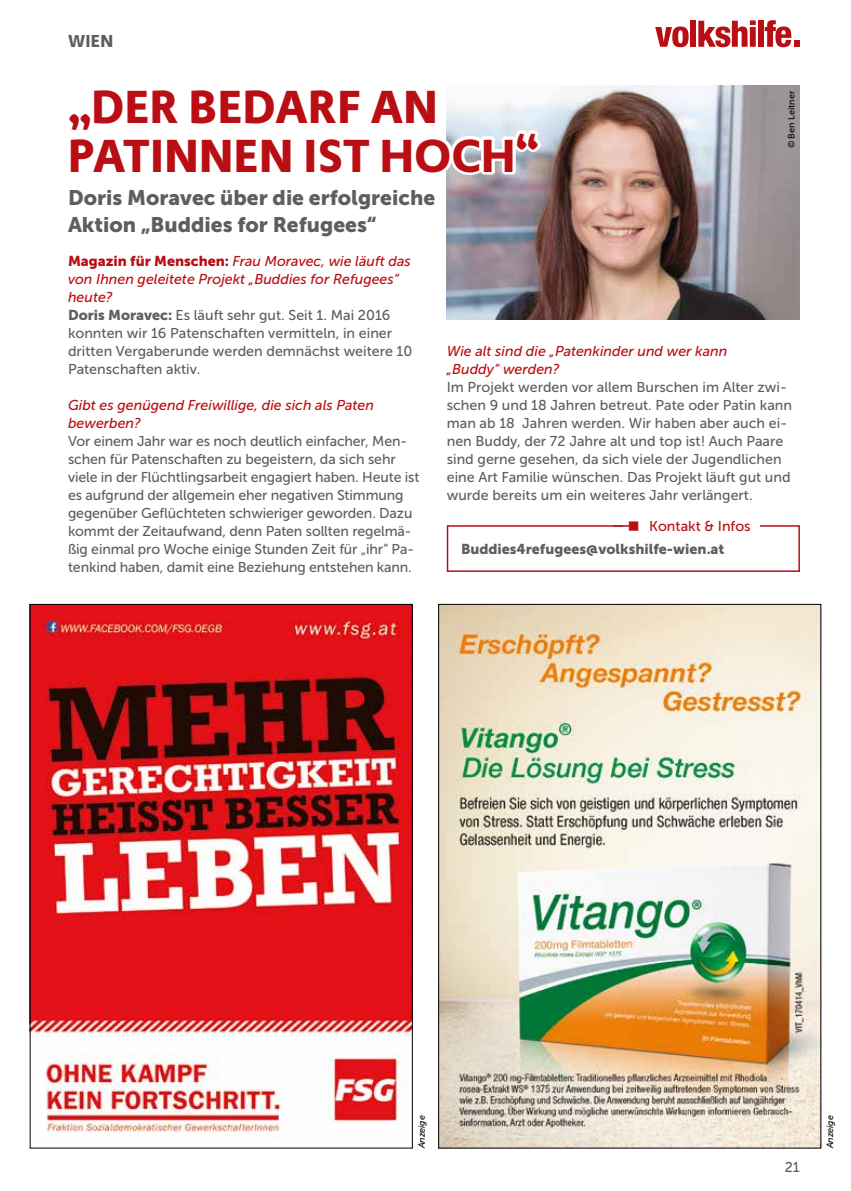
<style>
.page{position:relative;width:851px;height:1191px;background:#fff}
.page>*{position:absolute;margin:0;border:0;box-sizing:border-box;transform-origin:0 0}
.t1{font:700 48px/48px "Adagio Sans";letter-spacing:.01em;color:#b90e13}
.t2{font:21px/27px "Museo Sans 900";color:#5e5e60}
.t3{font:700 18px "Adagio Sans";color:#5e5e60}
.t4{font:14.25px/18px "Museo Sans 500";color:#5e5e60}
.t5{font:italic 14.25px/18px "Museo Sans 500";color:#b90e13}
.t6{font:14.25px "Museo Sans 900";color:#5e5e60}
.t7{font:14.25px "Museo Sans 500";color:#b90e13}
.t8{font:italic 9px "Museo Sans 500";color:#000}
.t9{font:9px "Museo Sans 500";color:#000}
.s1{font-family:"Museo Sans 900";color:#b90e13}
.s2{font-style:italic;color:#b90e13}
.s3{font-family:"Museo Sans 900"}
</style>
<div class="page">
<svg style="left:655px;top:27px;width:33px;height:20px"></svg>
<div style="left:690px;top:21px;width:6px;height:26px;background:#b90e13"></div>
<svg style="left:698px;top:20px;width:57px;height:27px"></svg>
<div style="left:758px;top:21px;width:6px;height:26px;background:#b90e13"></div>
<svg style="left:764px;top:20px;width:35px;height:27px"></svg>
<img style="left:446px;top:86px;width:353px;height:234px">
<div style="left:446px;top:525px;width:353px;height:47px;border:2px solid #b90e13"></div>
<div style="left:623px;top:518px;width:136px;height:16px;background:#fff"></div>
<hr style="left:613px;top:525px;width:20px;height:2px;background:#b90e13">
<img style="left:32px;top:606px;width:378px;height:534px">
<img style="left:440px;top:606px;width:379px;height:540px">
<svg style="left:446px;top:86px;width:97px;height:176px"></svg>
<p class="t3" style="left:68px;top:29px;width:47px">WIEN</p>
<h1 class="t1" style="left:68px;top:84px;width:472px">„DER BEDARF AN<br>PATINNEN IST HOCH“</h1>
<h2 class="t2" style="left:68px;top:184px;width:368px">Doris Moravec über die erfolgreiche<br>Aktion „Buddies for Refugees“</h2>
<p class="t9" style="left:786px;top:148px;width:59px;rotate:-90deg">© Ben Leitner</p>
<p class="t4" style="left:68px;top:252px;width:346px"><span class="s1">Magazin für Menschen:</span> <span class="s2">Frau Moravec, wie läuft das von Ihnen geleitete Projekt „Buddies for Refugees“ heute?<br></span><span class="s3">Doris Moravec:</span> Es läuft sehr gut. Seit 1. Mai 2016 konnten wir 16 Patenschaften vermitteln, in einer dritten Vergaberunde werden demnächst weitere 10<br>Patenschaften aktiv.</p>
<p class="t5" style="left:68px;top:396px;width:307px">Gibt es genügend Freiwillige, die sich als Paten bewerben?</p>
<p class="t4" style="left:68px;top:432px;width:353px">Vor einem Jahr war es noch deutlich einfacher, Men&shy;schen für Patenschaften zu begeistern, da sich sehr viele in der Flüchtlingsarbeit engagiert haben. Heute ist es aufgrund der allgemein eher negativen Stimmung gegenüber Geflüchteten schwieriger geworden. Dazu kommt der Zeitaufwand, denn Paten sollten regelmä&shy;ßig einmal pro Woche einige Stunden Zeit für „ihr“ Pa&shy;tenkind haben, damit eine Beziehung entstehen kann.</p>
<p class="t5" style="left:446px;top:342px;width:282px">Wie alt sind die „Patenkinder und wer kann „Buddy“ werden?</p>
<p class="t4" style="left:446px;top:378px;width:347px">Im Projekt werden vor allem Burschen im Alter zwi&shy;schen 9 und 18 Jahren betreut. Pate oder Patin kann man ab 18 Jahren werden. Wir haben aber auch ei&shy;nen Buddy, der 72 Jahre alt und top ist! Auch Paare sind gerne gesehen, da sich viele der Jugendlichen eine Art Familie wünschen. Das Projekt läuft gut und wurde bereits um ein weiteres Jahr verlängert.</p>
<p class="t7" style="left:649px;top:518px;width:103px">Kontakt &amp; Infos</p>
<p class="t6" style="left:461px;top:541px;width:265px">Buddies4refugees@volkshilfe-wien.at</p>
<p class="t8" style="left:416px;top:1148px;width:35px;rotate:-90deg">Anzeige</p>
<p class="t8" style="left:825px;top:1148px;width:35px;rotate:-90deg">Anzeige</p>
<p class="t4" style="left:784px;top:1158px;width:17px">21</p>
</div>
